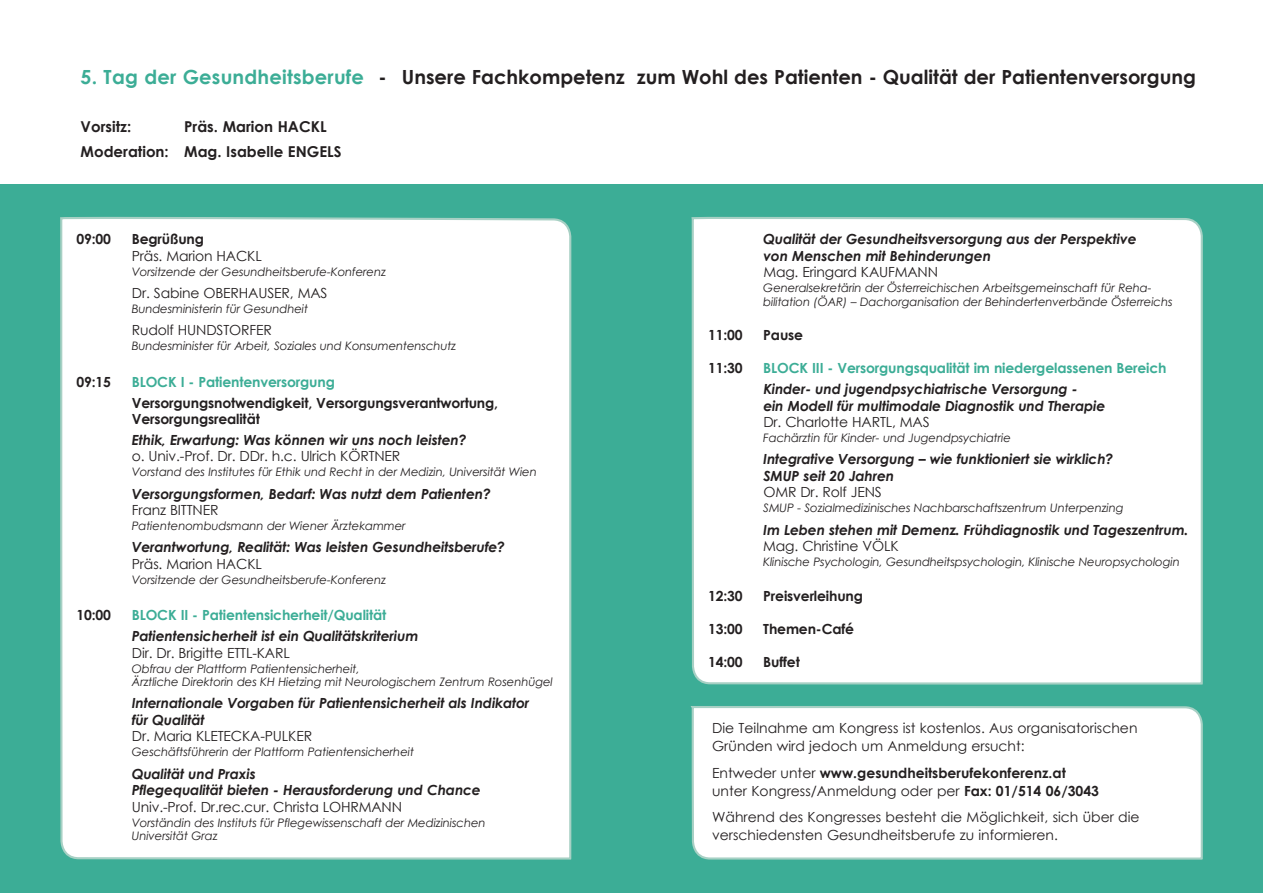
<style>
.page{position:relative;width:1263px;height:893px;background:#fff}
.page>*{position:absolute;margin:0;border:0;box-sizing:border-box;transform-origin:0 0}
.t1{font:700 19.5px "Century Gothic";color:#231f20}
.t2{font:700 15px/25.5px "Century Gothic";color:#231f20}
.t3{font:italic 700 13.95px/16.5px "Century Gothic";letter-spacing:-.01em;color:#231f20}
.t4{font:13.95px/18px "Century Gothic";letter-spacing:-.01em;color:#231f20}
.t5{font:700 13.95px/16.5px "Century Gothic";letter-spacing:-.01em;color:#231f20}
.t6{font:700 13.95px "Century Gothic";letter-spacing:-.01em;color:#3cad96}
.t7{font:italic 11.7px/13.5px "Century Gothic";letter-spacing:-.01em;color:#231f20}
.s1{color:#3cad96}
.s2{font-weight:400}
</style>
<div class="page">
<div style="left:0;top:185px;width:1263px;height:708px;background:#3cad96"></div>
<div style="left:60px;top:216px;width:512px;height:644px;background:#fff"></div>
<div style="left:691px;top:216px;width:512px;height:469px;background:#fff"></div>
<svg style="left:690px;top:706px;width:513px;height:154px"></svg>
<h1 class="t1" style="left:81px;top:65px;width:1117px"><span class="s1">5. Tag der Gesundheitsberufe</span> - Unsere Fachkompetenz zum Wohl des Patienten - Qualität der Patientenversorgung</h1>
<p class="t2" style="left:81px;top:113px;width:52px">Vorsitz:</p>
<p class="t2" style="left:81px;top:113px;width:262px;text-indent:104px">Präs. Marion HACKL<br>Moderation: Mag. Isabelle ENGELS</p>
<p class="t5" style="left:77px;top:231px;width:36px">09:00</p>
<p class="t5" style="left:132px;top:231px;width:74px">Begrüßung</p>
<p class="t4" style="left:132px;top:247px;width:132px">Präs. Marion HACKL</p>
<p class="t7" style="left:132px;top:265px;width:256px">Vorsitzende der Gesundheitsberufe-Konferenz</p>
<p class="t4" style="left:132px;top:284px;width:197px">Dr. Sabine OBERHAUSER, MAS</p>
<p class="t7" style="left:132px;top:302px;width:178px">Bundesministerin für Gesundheit</p>
<p class="t4" style="left:132px;top:321px;width:142px">Rudolf HUNDSTORFER</p>
<p class="t7" style="left:132px;top:339px;width:326px">Bundesminister für Arbeit, Soziales und Konsumentenschutz</p>
<p class="t5" style="left:77px;top:373px;width:36px">09:15</p>
<p class="t6" style="left:132px;top:373px;width:205px">BLOCK I - Patientenversorgung</p>
<p class="t5" style="left:132px;top:394px;width:368px">Versorgungsnotwendigkeit, Versorgungsverantwortung,<br>Versorgungsrealität</p>
<p class="t3" style="left:132px;top:431px;width:336px">Ethik, Erwartung: Was können wir uns noch leisten?</p>
<p class="t4" style="left:132px;top:447px;width:270px">o. Univ.-Prof. Dr. DDr. h.c. Ulrich KÖRTNER</p>
<p class="t7" style="left:132px;top:465px;width:406px">Vorstand des Institutes für Ethik und Recht in der Medizin, Universität Wien</p>
<p class="t3" style="left:132px;top:485px;width:360px">Versorgungsformen, Bedarf: Was nutzt dem Patienten?</p>
<p class="t4" style="left:132px;top:501px;width:88px">Franz BITTNER</p>
<p class="t7" style="left:132px;top:519px;width:275px">Patientenombudsmann der Wiener Ärztekammer</p>
<p class="t3" style="left:132px;top:539px;width:375px">Verantwortung, Realität: Was leisten Gesundheitsberufe?</p>
<p class="t4" style="left:132px;top:555px;width:132px">Präs. Marion HACKL</p>
<p class="t7" style="left:132px;top:573px;width:256px">Vorsitzende der Gesundheitsberufe-Konferenz</p>
<p class="t5" style="left:77px;top:607px;width:36px">10:00</p>
<p class="t6" style="left:132px;top:606px;width:256px">BLOCK II - Patientensicherheit/Qualität</p>
<p class="t3" style="left:132px;top:627px;width:288px">Patientensicherheit ist ein Qualitätskriterium</p>
<p class="t4" style="left:132px;top:643px;width:160px">Dir. Dr. Brigitte ETTL-KARL</p>
<p class="t7" style="left:132px;top:661px;width:423px">Obfrau der Plattform Patientensicherheit,<br>Ärztliche Direktorin des KH Hietzing mit Neurologischem Zentrum Rosenhügel</p>
<p class="t3" style="left:132px;top:695px;width:399px">Internationale Vorgaben für Patientensicherheit als Indikator für Qualität</p>
<p class="t4" style="left:132px;top:727px;width:182px">Dr. Maria KLETECKA-PULKER</p>
<p class="t7" style="left:132px;top:745px;width:284px">Geschäftsführerin der Plattform Patientensicherheit</p>
<p class="t3" style="left:132px;top:765px;width:351px">Qualität und Praxis<br>Pflegequalität bieten - Herausforderung und Chance</p>
<p class="t4" style="left:132px;top:797px;width:272px">Univ.-Prof. Dr.rec.cur. Christa LOHRMANN</p>
<p class="t7" style="left:132px;top:815px;width:355px">Vorständin des Instituts für Pflegewissenschaft der Medizinischen<br>Universität Graz</p>
<p class="t3" style="left:763px;top:231px;width:375px">Qualität der Gesundheitsversorgung aus der Perspektive von Menschen mit Behinderungen</p>
<p class="t4" style="left:763px;top:263px;width:176px">Mag. Eringard KAUFMANN</p>
<p class="t7" style="left:763px;top:281px;width:411px">Generalsekretärin der Österreichischen Arbeitsgemeinschaft für Reha&shy;bilitation (ÖAR) – Dachorganisation der Behindertenverbände Österreichs</p>
<p class="t5" style="left:708px;top:327px;width:36px">11:00</p>
<p class="t5" style="left:763px;top:327px;width:41px">Pause</p>
<p class="t5" style="left:708px;top:360px;width:36px">11:30</p>
<p class="t6" style="left:763px;top:359px;width:405px">BLOCK III - Versorgungsqualität im niedergelassenen Bereich</p>
<p class="t3" style="left:763px;top:380px;width:343px">Kinder- und jugendpsychiatrische Versorgung -<br>ein Modell für multimodale Diagnostik und Therapie</p>
<p class="t4" style="left:763px;top:413px;width:168px">Dr. Charlotte HARTL, MAS</p>
<p class="t7" style="left:763px;top:431px;width:249px">Fachärztin für Kinder- und Jugendpsychiatrie</p>
<p class="t3" style="left:763px;top:451px;width:352px">Integrative Versorgung – wie funktioniert sie wirklich?<br>SMUP seit 20 Jahren</p>
<p class="t4" style="left:763px;top:483px;width:120px">OMR Dr. Rolf JENS</p>
<p class="t7" style="left:763px;top:501px;width:362px">SMUP - Sozialmedizinisches Nachbarschaftszentrum Unterpenzing</p>
<p class="t3" style="left:763px;top:521px;width:427px">Im Leben stehen mit Demenz. Frühdiagnostik und Tageszentrum.</p>
<p class="t4" style="left:763px;top:537px;width:137px">Mag. Christine VÖLK</p>
<p class="t7" style="left:763px;top:555px;width:418px">Klinische Psychologin, Gesundheitspsychologin, Klinische Neuropsychologin</p>
<p class="t5" style="left:708px;top:587px;width:36px">12:30</p>
<p class="t5" style="left:763px;top:587px;width:101px">Preisverleihung</p>
<p class="t5" style="left:708px;top:620px;width:36px">13:00</p>
<p class="t5" style="left:763px;top:620px;width:92px">Themen-Café</p>
<p class="t5" style="left:708px;top:653px;width:36px">14:00</p>
<p class="t5" style="left:763px;top:653px;width:38px">Buffet</p>
<p class="t4" style="left:712px;top:719px;width:427px">Die Teilnahme am Kongress ist kostenlos. Aus organisatorischen<br>Gründen wird jedoch um Anmeldung ersucht:</p>
<p class="t5" style="left:712px;top:763px;width:388px;line-height:18px"><span class="s2">Entweder unter</span> www.gesundheitsberufekonferenz.at <span class="s2">unter Kongress/Anmeldung oder per</span> Fax: 01/514 06/3043</p>
<p class="t4" style="left:712px;top:808px;width:429px">Während des Kongresses besteht die Möglichkeit, sich über die verschiedensten Gesundheitsberufe zu informieren.</p>
</div>
